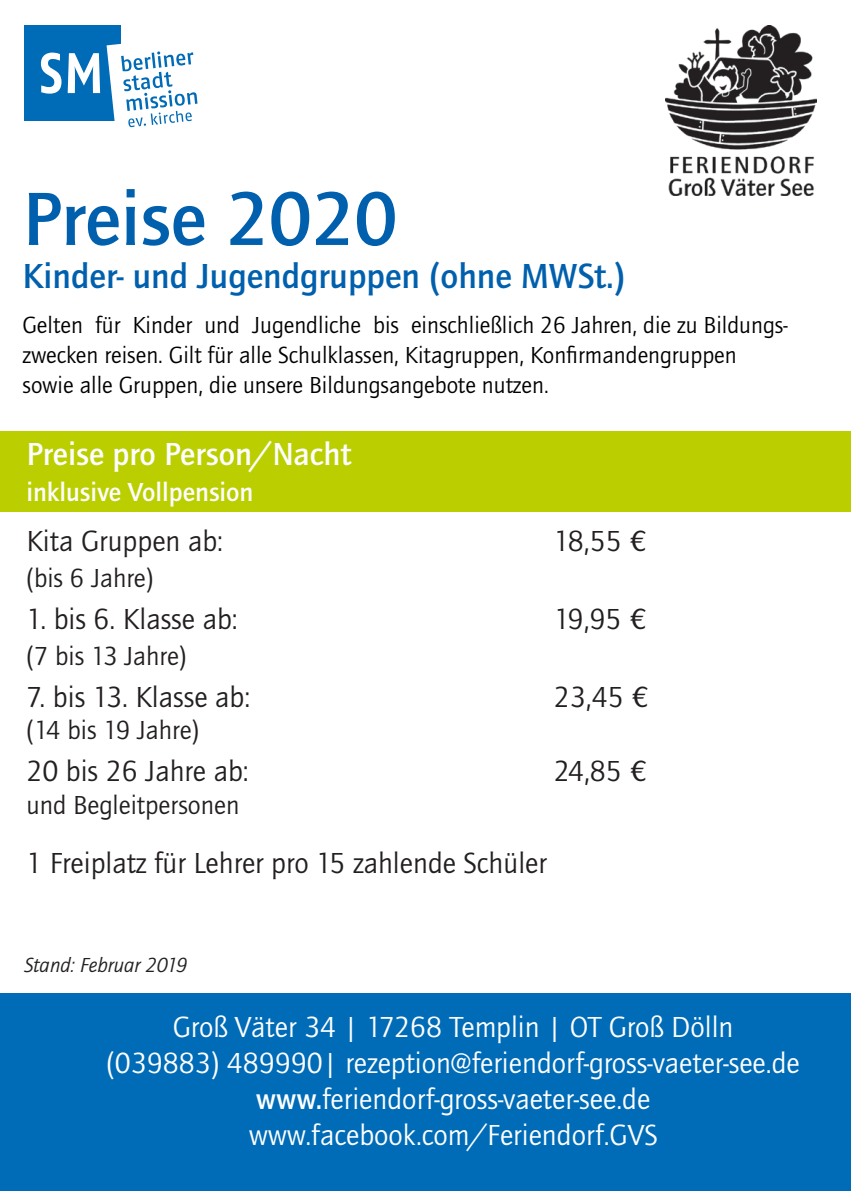
<style>
.page{position:relative;width:851px;height:1191px;background:#fff}
.page>*{position:absolute;margin:0;border:0;box-sizing:border-box;transform-origin:0 0}
.t1{font:500 78px "ITC Quay Sans";color:#0060ad}
.t2{font:500 36px "ITC Quay Sans";color:#0060ad}
.t3{font:500 33px "ITC Quay Sans";color:#fcfdfe}
.t4{font:30px "ITC Quay Sans";color:#fff}
.t5{font:30px "ITC Quay Sans";color:#231f20}
.t6{font:27px "ITC Quay Sans";color:#231f20}
.t7{font:500 27px "ITC Quay Sans";color:#fcfdfe}
.t8{font:24px/30px "ITC Quay Sans";color:#000}
.t9{font:italic 21px "ITC Quay Sans";color:#231f20}
.s1{font-weight:500}
</style>
<div class="page">
<div style="left:24px;top:26px;width:96px;height:95px;background:#006bb6"></div>
<svg style="left:41px;top:53px;width:20px;height:41px"></svg>
<svg style="left:68px;top:53px;width:32px;height:40px"></svg>
<svg style="left:106px;top:35px;width:92px;height:93px"></svg>
<div style="left:0;top:430px;width:850px;height:81px;background:#bbce00"></div>
<div style="left:0;top:993px;width:850px;height:198px;background:#006cb7"></div>
<img style="left:665px;top:26px;width:151px;height:170px">
<p class="t1" style="left:23px;top:175px;width:376px">Preise 2020</p>
<p class="t2" style="left:23px;top:256px;width:604px">Kinder- und Jugendgruppen (ohne MWSt.)</p>
<p class="t8" style="left:23px;top:310px;width:766px">Gelten für Kinder und Jugendliche bis einschließlich 26 Jahren, die zu Bildungs&shy;zwecken reisen. Gilt für alle Schulklassen, Kitagruppen, Konfirmandengruppen sowie alle Gruppen, die unsere Bildungsangebote nutzen.</p>
<p class="t3" style="left:26px;top:435px;width:327px">Preise pro Person/Nacht</p>
<p class="t7" style="left:26px;top:477px;width:228px">inklusive Vollpension</p>
<p class="t5" style="left:26px;top:524px;width:198px">Kita Gruppen ab:</p>
<p class="t5" style="left:554px;top:524px;width:94px">18,55 €</p>
<p class="t6" style="left:26px;top:563px;width:129px">(bis 6 Jahre)</p>
<p class="t5" style="left:26px;top:602px;width:213px">1. bis 6. Klasse ab:</p>
<p class="t5" style="left:554px;top:602px;width:94px">19,95 €</p>
<p class="t6" style="left:26px;top:641px;width:162px">(7 bis 13 Jahre)</p>
<p class="t5" style="left:26px;top:680px;width:225px">7. bis 13. Klasse ab:</p>
<p class="t5" style="left:554px;top:680px;width:96px">23,45 €</p>
<p class="t6" style="left:26px;top:715px;width:174px">(14 bis 19 Jahre)</p>
<p class="t5" style="left:26px;top:754px;width:224px">20 bis 26 Jahre ab:</p>
<p class="t5" style="left:554px;top:754px;width:94px">24,85 €</p>
<p class="t6" style="left:26px;top:790px;width:215px">und Begleitpersonen</p>
<p class="t5" style="left:26px;top:847px;width:522px">1 Freiplatz für Lehrer pro 15 zahlende Schüler</p>
<p class="t9" style="left:24px;top:953px;width:164px">Stand: Februar 2019</p>
<p class="t4" style="left:173px;top:1010px;width:562px">Groß Väter 34 | 17268 Templin | OT Groß Dölln</p>
<p class="t4" style="left:106px;top:1046px;width:694px">(039883) 489990| rezeption@feriendorf-gross-vaeter-see.de</p>
<p class="t4" style="left:256px;top:1082px;width:396px"><span class="s1">www.</span>feriendorf-gross-vaeter-see.de</p>
<p class="t4" style="left:249px;top:1118px;width:410px">www.facebook.com/Feriendorf.GVS</p>
</div>
